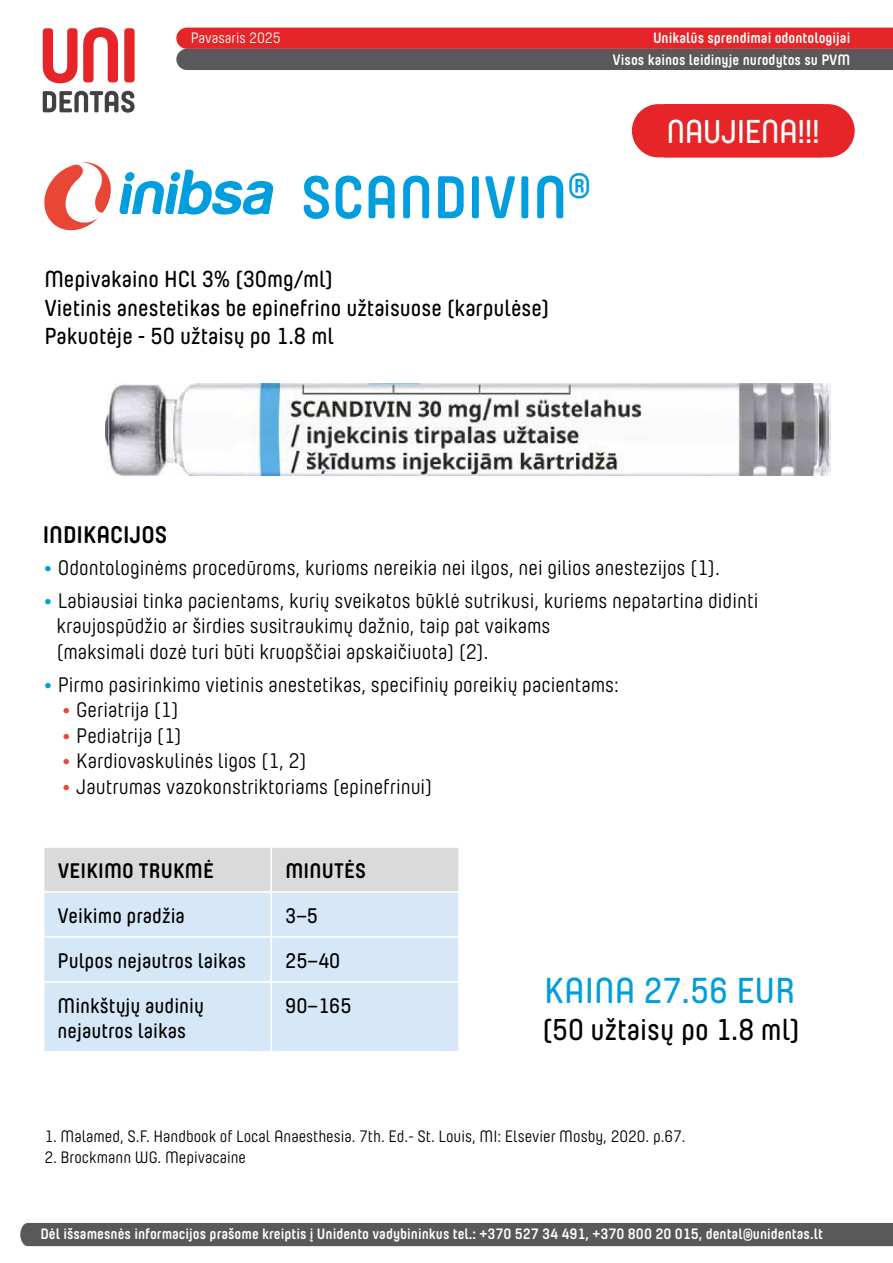
<style>
.page{position:relative;width:893px;height:1263px;background:#fff}
.page>*{position:absolute;margin:0;border:0;box-sizing:border-box;transform-origin:0 0}
.t1{font:700 60px "Yummo";color:#009ede}
.t2{font:600 36px "Yummo";color:#009ede}
.t3{font:600 33px "Yummo";letter-spacing:-.02em;color:#fff}
.t4{font:600 30px "Yummo";color:#000}
.t5{font:700 24px "Yummo";color:#000}
.t6{font:600 23.1px/28.5px "Yummo";color:#000}
.t7{font:21px/25.5px "Yummo";color:#000}
.t8{font:600 21px/25.2px "Yummo";color:#000}
.t9{font:700 21px "Yummo";letter-spacing:.01em;color:#000}
.t10{font:16.5px "Yummo";color:#000}
.t11{font:700 15px "Yummo";color:#fff}
.t12{font:15px "Yummo";color:#fff}
.s1{color:#009ede}
.s2{color:#e94737}
</style>
<div class="page">
<svg style="left:176px;top:28px;width:717px;height:42px;background:#9f4042"></svg>
<svg style="left:43px;top:27px;width:92px;height:56px"></svg>
<svg style="left:43px;top:91px;width:92px;height:22px"></svg>
<div style="left:20px;top:1223px;width:873px;height:23px;background:#59595b"></div>
<div style="left:44px;top:848px;width:414px;height:43px;background:#dadada"></div>
<div style="left:44px;top:893px;width:414px;height:158px;background:#d6e8f8"></div>
<hr style="left:270px;top:893px;width:2px;height:43px;background:#fff">
<hr style="left:270px;top:848px;width:2px;height:43px;background:#fff">
<hr style="left:44px;top:936px;width:227px;height:2px;background:#fff">
<hr style="left:271px;top:936px;width:189px;height:2px;background:#fff">
<hr style="left:270px;top:938px;width:2px;height:43px;background:#fff">
<hr style="left:270px;top:983px;width:2px;height:68px;background:#fff">
<hr style="left:44px;top:981px;width:227px;height:2px;background:#fff">
<hr style="left:271px;top:981px;width:189px;height:2px;background:#fff">
<svg style="left:119px;top:170px;width:155px;height:45px"></svg>
<svg style="left:44px;top:162px;width:67px;height:69px"></svg>
<div style="left:632px;top:104px;width:223px;height:53px;background:#e52528"></div>
<img style="left:105px;top:383px;width:725px;height:92px">
<p class="t12" style="left:191px;top:27px;width:92px">Pavasaris 2025</p>
<p class="t11" style="left:653px;top:24px;width:199px">Unikalūs sprendimai odontologijai</p>
<p class="t11" style="left:613px;top:46px;width:239px">Visos kainos leidinyje nurodytos su PVM</p>
<h1 class="t1" style="left:301px;top:143px;width:292px">SCANDIVIN<sup>®</sup></h1>
<p class="t6" style="left:44px;top:262px;width:507px">Mepivakaino HCl 3% (30mg/ml)<br>Vietinis anestetikas be epinefrino užtaisuose (karpulėse)<br>Pakuotėje - 50 užtaisų po 1.8 ml</p>
<h3 class="t3" style="left:666px;top:105px;width:156px">NAUJIENA!!!</h3>
<p class="t5" style="left:43px;top:513px;width:126px">INDIKACIJOS</p>
<p class="t7" style="left:43px;top:554px;width:679px"><span class="s1">•</span> Odontologinėms procedūroms, kurioms nereikia nei ilgos, nei gilios anestezijos (1).</p>
<p class="t7" style="left:57px;top:587px;width:703px;text-indent:-14px"><span class="s1">•</span> Labiausiai tinka pacientams, kurių sveikatos būklė sutrikusi, kuriems nepatartina didinti kraujospūdžio ar širdies susitraukimų dažnio, taip pat vaikams<br>(maksimali dozė turi būti kruopščiai apskaičiuota) (2).</p>
<p class="t7" style="left:43px;top:671px;width:578px"><span class="s1">•</span> Pirmo pasirinkimo vietinis anestetikas, specifinių poreikių pacientams:</p>
<p class="t7" style="left:61px;top:696px;width:119px"><span class="s2">•</span> Geriatrija (1)</p>
<p class="t7" style="left:61px;top:722px;width:122px"><span class="s2">•</span> Pediatrija (1)</p>
<p class="t7" style="left:61px;top:747px;width:247px"><span class="s2">•</span> Kardiovaskulinės ligos (1, 2)</p>
<p class="t7" style="left:61px;top:773px;width:373px"><span class="s2">•</span> Jautrumas vazokonstriktoriams (epinefrinui)</p>
<p class="t9" style="left:58px;top:851px;width:158px">VEIKIMO TRUKMĖ</p>
<p class="t9" style="left:285px;top:851px;width:82px">MINUTĖS</p>
<p class="t8" style="left:58px;top:901px;width:129px">Veikimo pradžia</p>
<p class="t8" style="left:285px;top:901px;width:34px">3–5</p>
<p class="t8" style="left:58px;top:946px;width:190px">Pulpos nejautros laikas</p>
<p class="t8" style="left:285px;top:946px;width:57px">25–40</p>
<p class="t8" style="left:58px;top:990px;width:148px">Minkštųjų audinių nejautros laikas</p>
<p class="t8" style="left:285px;top:990px;width:68px">90–165</p>
<h2 class="t2" style="left:544px;top:962px;width:253px">KAINA 27.56 EUR</h2>
<h3 class="t4" style="left:542px;top:1006px;width:260px">(50 užtaisų po 1.8 ml)</h3>
<p class="t10" style="left:44px;top:1125px;width:643px">1. Malamed, S.F. Handbook of Local Anaesthesia. 7th. Ed.- St. Louis, MI: Elsevier Mosby, 2020. p.67.</p>
<p class="t10" style="left:44px;top:1146px;width:203px">2. Brockmann WG. Mepivacaine</p>
<p class="t11" style="left:40px;top:1220px;width:784px">Dėl išsamesnės informacijos prašome kreiptis į Unidento vadybininkus tel.: +370 527 34 491, +370 800 20 015, dental@unidentas.lt</p>
</div>
